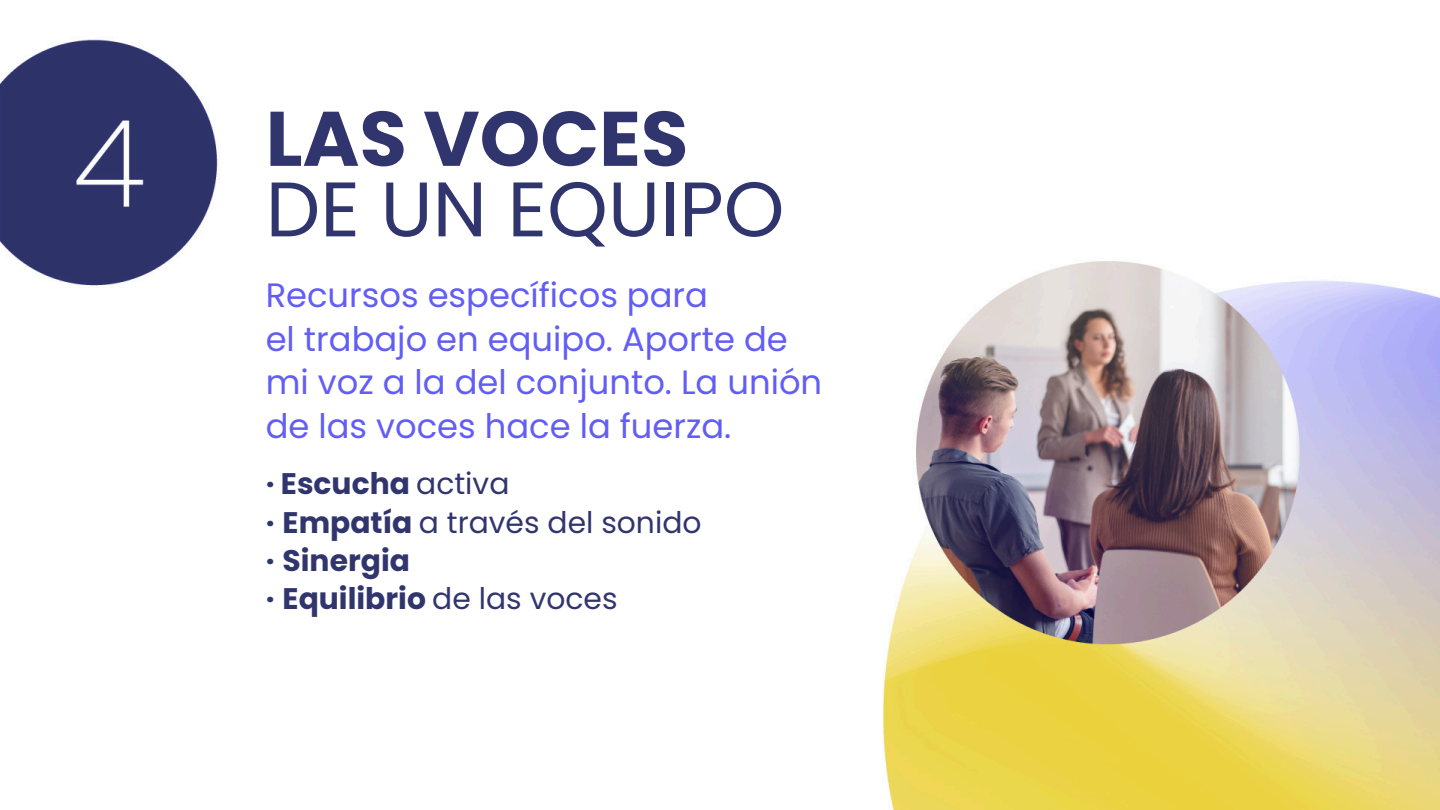
<style>
.page{position:relative;width:1440px;height:810px;background:#fff}
.page>*{position:absolute;margin:0;border:0;box-sizing:border-box;transform-origin:0 0}
.t1{font:77.2px/70.5px "Poppins";color:#31356e}
.t2{font:33.8px/43.5px "Poppins";color:#625df6}
.t3{font:700 29.8px "Poppins";color:#31356e}
.t4{font:29.8px "Poppins";color:#31356e}
.s1{font-weight:700}
.s2{font-weight:400}
</style>
<div class="page">
<img style="left:0;top:39px;width:1440px;height:771px">
<p class="t1" style="left:266px;top:104px;width:520px"><span class="s1">LAS VOCES<br></span>DE UN EQUIPO</p>
<p class="t2" style="left:266px;top:274px;width:558px">Recursos específicos para<br>el trabajo en equipo. Aporte de mi voz a la del conjunto. La unión de las voces hace la fuerza.</p>
<h1 class="t3" style="left:266px;top:463px;width:245px">· Escucha <span class="s2">activa</span></h1>
<h2 class="t4" style="left:266px;top:501px;width:437px"><span class="s1">· Empatía</span> a través del sonido</h2>
<p class="t3" style="left:266px;top:540px;width:146px">· Sinergia</p>
<p class="t3" style="left:266px;top:578px;width:353px">· Equilibrio <span class="s2">de las voces</span></p>
</div>
